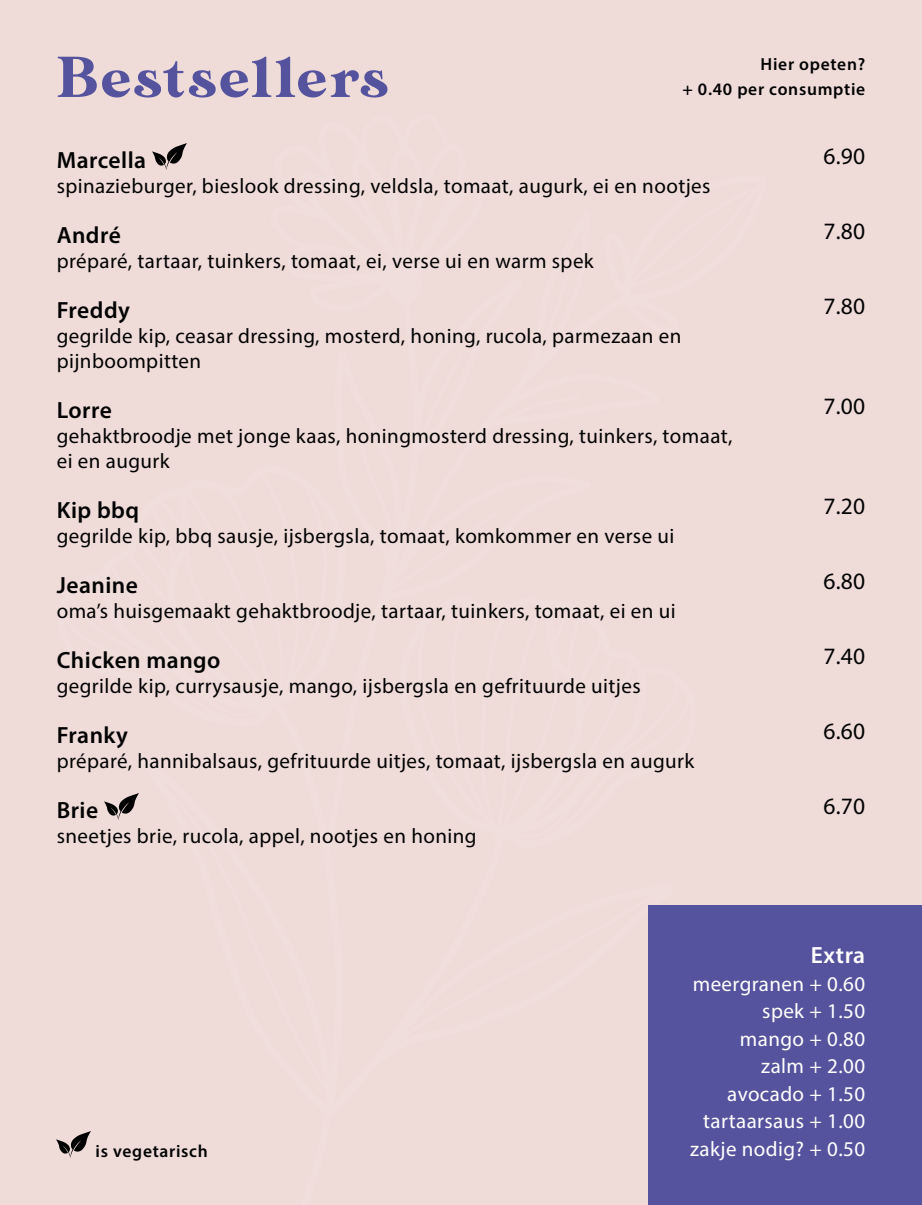
<style>
.page{position:relative;width:922px;height:1205px;background:#fff}
.page>*{position:absolute;margin:0;border:0;box-sizing:border-box;transform-origin:0 0}
.t1{font:57.5px "MADE Sunflower";letter-spacing:.05em;color:#55539e}
.t2{font:600 23.5px "Myriad Pro";letter-spacing:.02em;color:#020203}
.t3{font:23.5px "Myriad Pro";letter-spacing:.01em;color:#020203}
.t4{font:600 23.5px "Myriad Pro";letter-spacing:.02em;color:#fff}
.t5{font:21px/25px "Myriad Pro";letter-spacing:.02em;color:#020203}
.t6{font:21px/27.5px "Myriad Pro";letter-spacing:.02em;color:#fff;text-align:right}
.t7{font:600 17.5px/25px "Myriad Pro";letter-spacing:.04em;color:#020203;text-align:right}
</style>
<div class="page">
<div style="left:0;top:0;width:921px;height:1205px;background:#efdcd9"></div>
<img style="left:152px;top:143px;width:34px;height:26px">
<img style="left:104px;top:793px;width:34px;height:26px">
<div style="left:648px;top:905px;width:273px;height:300px;background:#55539d"></div>
<img style="left:57px;top:1132px;width:34px;height:26px">
<h1 class="t1" style="left:57px;top:45px;width:333px">Bestsellers</h1>
<p class="t7" style="left:682px;top:51px;width:184px">Hier opeten?<br>+ 0.40 per consumptie</p>
<p class="t2" style="left:57px;top:145px;width:91px">Marcella</p>
<p class="t5" style="left:57px;top:173px;width:655px">spinazieburger, bieslook dressing, veldsla, tomaat, augurk, ei en nootjes</p>
<p class="t2" style="left:57px;top:220px;width:66px">André</p>
<p class="t5" style="left:57px;top:248px;width:538px">préparé, tartaar, tuinkers, tomaat, ei, verse ui en warm spek</p>
<p class="t2" style="left:57px;top:295px;width:75px">Freddy</p>
<p class="t5" style="left:57px;top:323px;width:626px">gegrilde kip, ceasar dressing, mosterd, honing, rucola, parmezaan en pijnboompitten</p>
<p class="t2" style="left:57px;top:395px;width:57px">Lorre</p>
<p class="t5" style="left:57px;top:423px;width:677px">gehaktbroodje met jonge kaas, honingmosterd dressing, tuinkers, tomaat, ei en augurk</p>
<p class="t2" style="left:57px;top:495px;width:84px">Kip bbq</p>
<p class="t5" style="left:57px;top:523px;width:619px">gegrilde kip, bbq sausje, ijsbergsla, tomaat, komkommer en verse ui</p>
<p class="t2" style="left:57px;top:570px;width:83px">Jeanine</p>
<p class="t5" style="left:57px;top:598px;width:620px">oma’s huisgemaakt gehaktbroodje, tartaar, tuinkers, tomaat, ei en ui</p>
<p class="t2" style="left:57px;top:645px;width:165px">Chicken mango</p>
<p class="t5" style="left:57px;top:673px;width:585px">gegrilde kip, currysausje, mango, ijsbergsla en gefrituurde uitjes</p>
<p class="t2" style="left:57px;top:720px;width:73px">Franky</p>
<p class="t5" style="left:57px;top:748px;width:639px">préparé, hannibalsaus, gefrituurde uitjes, tomaat, ijsbergsla en augurk</p>
<p class="t2" style="left:57px;top:795px;width:43px">Brie</p>
<p class="t5" style="left:57px;top:823px;width:421px">sneetjes brie, rucola, appel, nootjes en honing</p>
<p class="t3" style="left:823px;top:142px;width:43px">6.90</p>
<p class="t3" style="left:823px;top:217px;width:43px">7.80</p>
<p class="t3" style="left:823px;top:292px;width:43px">7.80</p>
<p class="t3" style="left:823px;top:392px;width:43px">7.00</p>
<p class="t3" style="left:823px;top:492px;width:43px">7.20</p>
<p class="t3" style="left:823px;top:567px;width:43px">6.80</p>
<p class="t3" style="left:823px;top:642px;width:43px">7.40</p>
<p class="t3" style="left:823px;top:717px;width:43px">6.60</p>
<p class="t3" style="left:823px;top:792px;width:43px">6.70</p>
<p class="t7" style="left:96px;top:1138px;width:114px">is vegetarisch</p>
<p class="t4" style="left:810px;top:940px;width:56px">Extra</p>
<p class="t6" style="left:690px;top:969px;width:176px">meergranen + 0.60 spek + 1.50<br>mango + 0.80<br>zalm + 2.00 avocado + 1.50 tartaarsaus + 1.00 zakje nodig? + 0.50</p>
</div>
